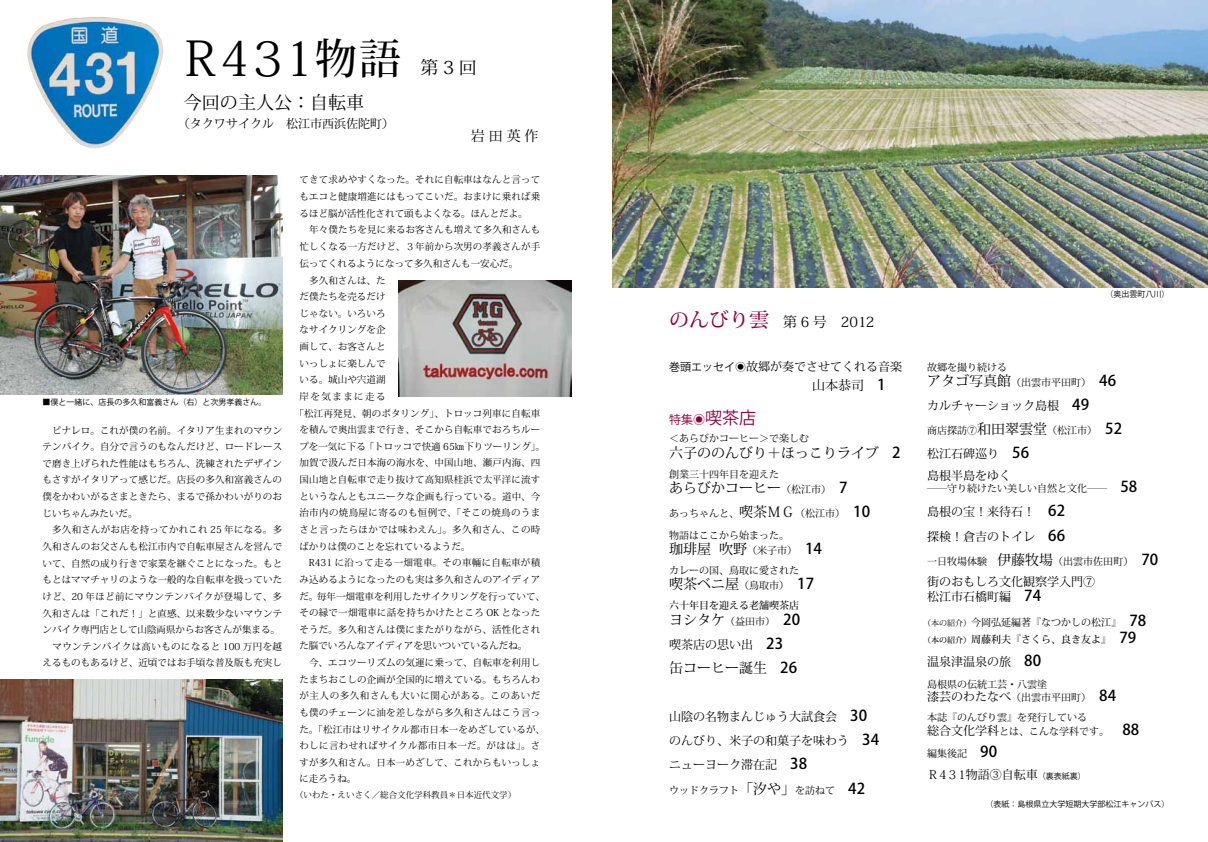
<style>
.page{position:relative;width:1208px;height:842px;background:#fff}
.page>*{position:absolute;margin:0;border:0;box-sizing:border-box;transform-origin:0 0}
.t1{font:48px "Koz Min Pro";color:#000}
.t2{font:500 42px "Koz Min Pro";color:#000}
.t3{font:500 20px "Koz Min Pro";color:#910043}
.t4{font:18px "Koz Min Pro";color:#000}
.t5{font:17px "Koz Go Pro";color:#910043}
.t6{font:500 15px "Koz Go Pro";color:#000}
.t7{font:14px "Koz Min Pro";color:#000}
.t8{font:12px/21.5px "Koz Min Pro";color:#000}
.t9{font:12px "Koz Go Pro";color:#910043}
.t10{font:10px/21.7px "Koz Min Pro";color:#000}
.t11{font:500 10px "Koz Min Pro";color:#000}
.t12{font:9.5px/16.6px "Koz Min Pro";letter-spacing:.015em;color:#000}
.t13{font:8.5px "Koz Min Pro";color:#000}
.t14{font:8px "Koz Go Pro";color:#000}
.t15{font:8px "Koz Min Pro";color:#000}
.t16{font:500 8px "Koz Min Pro";color:#000}
.s1{font-family:"Koz Go Pro";font-size:11px}
.s2{font-size:11px}
.s3{font-size:10px}
</style>
<div class="page">
<img style="left:27px;top:17px;width:65px;height:62px">
<img style="left:398px;top:281px;width:173px;height:116px">
<img style="left:0;top:175px;width:282px;height:219px">
<img style="left:0;top:679px;width:282px;height:163px">
<img style="left:612px;top:0;width:596px;height:287px">
<h2 class="t2" style="left:315px;top:28px;width:88px">物語</h2>
<h1 class="t1" style="left:177px;top:24px;width:49px">Ｒ</h1>
<h3 class="t4" style="left:184px;top:90px;width:181px">今回の主人公：自転車</h3>
<p class="t8" style="left:178px;top:113px;width:217px">（タクワサイクル　松江市西浜佐陀町(</p>
<h1 class="t1" style="left:210px;top:24px;width:115px">４３１</h1>
<h3 class="t4" style="left:420px;top:55px;width:58px">第3回</h3>
<h3 class="t7" style="left:471px;top:126px;width:69px">岩田英作</h3>
<p class="t14" style="left:43px;top:397px;width:225px">■僕と一緒に、店長の多久和富義さん（右）と次男孝義さん。</p>
<p class="t12" style="left:43px;top:421px;width:241px">　ピナレロ。これが僕の名前。イタリア生まれのマウンテンバイク。自分で言うのもなんだけど、ロードレースで磨き上げられた性能はもちろん、洗練されたデザインもさすがイタリアって感じだ。店長の多久和富義さんの僕をかわいがるさまときたら、まるで孫かわいがりのおじいちゃんみたいだ。<br>　多久和さんがお店を持ってかれこれ 25 年になる。多久和さんのお父さんも松江市内で自転車屋さんを営んでいて、自然の成り行きで家業を継ぐことになった。もともとはママチャリのような一般的な自転車を扱っていたけど、20 年ほど前にマウンテンバイクが登場して、多久和さんは「これだ！」と直感、以来数少ないマウンテンバイク専門店として山陰両県からお客さんが集まる。　マウンテンバイクは高いものになると 100 万円を越えるものもあるけど、近頃ではお手頃な普及版も充実し</p>
<p class="t12" style="left:300px;top:171px;width:242px">てきて求めやすくなった。それに自転車はなんと言ってもエコと健康増進にはもってこいだ。おまけに乗れば乗るほど脳が活性化されて頭もよくなる。ほんとだよ。<br>　年々僕たちを見に来るお客さんも増えて多久和さんも忙しくなる一方だけど、３年前から次男の孝義さんが手伝ってくれるようになって多久和さんも一安心だ。</p>
<p class="t12" style="left:300px;top:271px;width:87px;text-align:justify">　多久和さんは、ただ僕たちを売るだけじゃない。いろいろなサイクリングを企画して、お客さんといっしょに楽しんでいる。城山や宍道湖岸を気ままに走る</p>
<p class="t12" style="left:299px;top:404px;width:247px;text-indent:-5px">「松江再発見、朝のポタリング」、トロッコ列車に自転車を積んで奥出雲まで行き、そこから自転車でおろちループを一気に下る「トロッコで快適 65㎞下りツーリング。「加賀で汲んだ日本海の海水を、中国山地、瀬戸内海、四国山地と自転車で走り抜けて高知県桂浜で太平洋に流すというなんともユニークな企画も行っている。道中、今治市内の焼鳥屋に寄るのも恒例で、「そこの焼鳥のうまさと言ったらほかでは味わえん」。多久和さん、この時ばかりは僕のことを忘れているようだ。<br>　R431 に沿って走る一畑電車。その車輛に自転車が積み込めるようになったのも実は多久和さんのアイディアだ。毎年一畑電車を利用したサイクリングを行っていて、その縁で一畑電車に話を持ちかけたところ OK となったそうだ。多久和さんは僕にまたがりながら、活性化された脳でいろんなアイディアを思いついているんだね。<br>　今、エコツーリズムの気運に乗って、自転車を利用したまちおこしの企画が全国的に増えている。もちろんわが主人の多久和さんも大いに関心がある。このあいだも僕のチェーンに油を差しながら多久和さんはこう言った。「松江市はリサイクル都市日本一をめざしているが、わしに言わせればサイクル都市日本一だ。がはは」。さすが多久和さん。日本一めざして、これからもいっしょに走ろうね。</p>
<p class="t13" style="left:295px;top:789px;width:222px">（いわた・えいさく／総合文化学科教員＊日本近代文学(</p>
<h3 class="t3" style="left:669px;top:305px;width:101px">のんびり雲</h3>
<h3 class="t7" style="left:769px;top:312px;width:59px">　第6号</h3>
<h3 class="t7" style="left:841px;top:312px;width:35px">2012</h3>
<p class="t8" style="left:669px;top:355px;width:234px"><span class="s1">巻頭エッセイ</span><span class="s2">◉</span>故郷が奏でさせてくれる音楽</p>
<h3 class="t6" style="left:877px;top:374px;width:10px">1</h3>
<h3 class="t5" style="left:705px;top:407px;width:52px">喫茶店</h3>
<p class="t9" style="left:669px;top:412px;width:37px">特集◉</p>
<p class="t10" style="left:669px;top:427px;width:141px">＜あらびかコーヒー＞で楽しむ</p>
<h3 class="t7" style="left:669px;top:443px;width:211px">六子ののんびり＋ほっこりライブ</h3>
<p class="t10" style="left:669px;top:463px;width:111px">創業三十四年目を迎えた</p>
<h3 class="t6" style="left:839px;top:478px;width:10px">7</h3>
<h3 class="t7" style="left:669px;top:478px;width:113px">あらびかコーヒー</h3>
<p class="t10" style="left:781px;top:478px;width:51px">（松江市(</p>
<h3 class="t7" style="left:739px;top:502px;width:57px">喫茶ＭＧ</h3>
<p class="t10" style="left:669px;top:502px;width:121px">あっちゃんと、<br>物語はここから始まった。</p>
<p class="t10" style="left:795px;top:502px;width:51px">（松江市(</p>
<h3 class="t7" style="left:719px;top:539px;width:29px">吹野</h3>
<h3 class="t7" style="left:669px;top:539px;width:43px">珈琲屋</h3>
<p class="t10" style="left:669px;top:559px;width:131px">カレーの国、鳥取に愛された</p>
<p class="t10" style="left:747px;top:539px;width:51px">（米子市(</p>
<h3 class="t6" style="left:805px;top:539px;width:18px">14</h3>
<h3 class="t7" style="left:669px;top:574px;width:71px">喫茶ベニ屋</h3>
<p class="t11" style="left:669px;top:598px;width:131px">六十年目を迎える老舗喫茶店</p>
<h3 class="t6" style="left:783px;top:610px;width:18px">20</h3>
<h3 class="t6" style="left:797px;top:574px;width:18px">17</h3>
<p class="t10" style="left:739px;top:574px;width:51px">（鳥取市(</p>
<h3 class="t7" style="left:669px;top:610px;width:57px">ヨシタケ</h3>
<p class="t10" style="left:725px;top:610px;width:51px">（益田市(</p>
<p class="t8" style="left:669px;top:633px;width:85px">喫茶店の思い出</p>
<h3 class="t6" style="left:766px;top:634px;width:18px">23</h3>
<h3 class="t7" style="left:669px;top:658px;width:99px">缶コーヒー誕生</h3>
<h3 class="t6" style="left:780px;top:658px;width:18px">26</h3>
<h3 class="t6" style="left:853px;top:502px;width:18px">10</h3>
<p class="t8" style="left:669px;top:706px;width:169px">山陰の名物まんじゅう大試食会</p>
<h3 class="t6" style="left:850px;top:706px;width:18px">30</h3>
<p class="t8" style="left:669px;top:730px;width:181px">のんびり、米子の和菓子を味わう</p>
<h3 class="t6" style="left:790px;top:754px;width:18px">38</h3>
<p class="t8" style="left:669px;top:754px;width:109px">ニューヨーク滞在記</p>
<h3 class="t6" style="left:862px;top:730px;width:18px">34</h3>
<p class="t10" style="left:669px;top:779px;width:71px">ウッドクラフト</p>
<h3 class="t7" style="left:739px;top:778px;width:57px">「汐や」</h3>
<p class="t10" style="left:795px;top:779px;width:41px">を訪ねて</p>
<h3 class="t6" style="left:848px;top:778px;width:18px">42</h3>
<h3 class="t6" style="left:892px;top:442px;width:10px">2</h3>
<p class="t14" style="left:1105px;top:289px;width:65px">（奥出雲町八川(</p>
<p class="t10" style="left:927px;top:356px;width:81px">故郷を撮り続ける</p>
<h3 class="t7" style="left:927px;top:371px;width:85px">アタゴ写真館</h3>
<p class="t10" style="left:1011px;top:371px;width:81px">（出雲市平田町(</p>
<p class="t8" style="left:927px;top:394px;width:133px">カルチャーショック島根</p>
<h3 class="t6" style="left:1072px;top:395px;width:18px">49</h3>
<h3 class="t7" style="left:977px;top:419px;width:71px">和田翠雲堂</h3>
<p class="t10" style="left:1047px;top:419px;width:51px">（松江市(</p>
<p class="t10" style="left:927px;top:419px;width:51px">商店探訪⑦</p>
<h3 class="t6" style="left:1099px;top:371px;width:18px">46</h3>
<h3 class="t6" style="left:1105px;top:419px;width:18px">52</h3>
<h3 class="t6" style="left:1012px;top:443px;width:18px">56</h3>
<p class="t8" style="left:927px;top:443px;width:85px">松江石碑巡り島根半島をゆく</p>
<p class="t10" style="left:927px;top:477px;width:181px">――守り続けたい美しい自然と文化――</p>
<h3 class="t6" style="left:1048px;top:501px;width:18px">62</h3>
<p class="t8" style="left:927px;top:501px;width:109px">島根の宝！来待石!</p>
<p class="t8" style="left:927px;top:525px;width:109px">探検！倉吉のトイレ</p>
<h3 class="t6" style="left:1048px;top:525px;width:18px">66</h3>
<h3 class="t6" style="left:1120px;top:477px;width:18px">58</h3>
<h3 class="t7" style="left:997px;top:549px;width:57px">伊藤牧場</h3>
<p class="t10" style="left:1053px;top:550px;width:81px">（出雲市佐田町(</p>
<p class="t10" style="left:927px;top:550px;width:71px">一日牧場体験　</p>
<p class="t8" style="left:927px;top:570px;width:169px">街のおもしろ文化観察学入門7</p>
<h3 class="t6" style="left:1024px;top:586px;width:18px">74</h3>
<p class="t8" style="left:927px;top:586px;width:85px">松江市石橋町編</p>
<h3 class="t6" style="left:1141px;top:549px;width:18px">70</h3>
<p class="t10" style="left:971px;top:611px;width:151px">今岡弘延編著『なつかしの松江『</p>
<p class="t15" style="left:923px;top:617px;width:49px">（本の紹介）</p>
<h3 class="t6" style="left:1129px;top:610px;width:18px">78</h3>
<p class="t11" style="left:971px;top:632px;width:141px">周藤利夫『さくら、良き友よ『</p>
<p class="t16" style="left:923px;top:635px;width:49px">（本の紹介）</p>
<h3 class="t6" style="left:1119px;top:628px;width:18px">79</h3>
<h3 class="t6" style="left:1024px;top:651px;width:18px">80</h3>
<p class="t8" style="left:927px;top:650px;width:85px">温泉津温泉の旅</p>
<p class="t10" style="left:927px;top:673px;width:121px">島根県の伝統工芸・八雲塗</p>
<h3 class="t6" style="left:1099px;top:686px;width:18px">84</h3>
<p class="t8" style="left:927px;top:686px;width:85px">漆芸のわたなべ</p>
<p class="t10" style="left:927px;top:706px;width:161px">本誌『のんびり雲』を発行している</p>
<p class="t10" style="left:1011px;top:686px;width:81px">（出雲市平田町(</p>
<h3 class="t6" style="left:1122px;top:719px;width:18px">88</h3>
<p class="t8" style="left:927px;top:719px;width:93px">総合文化学科<span class="s3">とは</span></p>
<h3 class="t6" style="left:980px;top:742px;width:18px">90</h3>
<p class="t10" style="left:1019px;top:720px;width:91px">、こんな学科です。</p>
<p class="t10" style="left:927px;top:742px;width:41px">編集後記</p>
<p class="t8" style="left:965px;top:763px;width:73px">物語③自転車</p>
<p class="t8" style="left:927px;top:763px;width:13px">Ｒ</p>
<p class="t8" style="left:937px;top:763px;width:33px">４３１</p>
<p class="t14" style="left:1037px;top:771px;width:49px">（裏表紙裏(</p>
<p class="t14" style="left:985px;top:798px;width:185px">（表紙：島根県立大学短期大学部松江キャンパス(</p>
</div>
